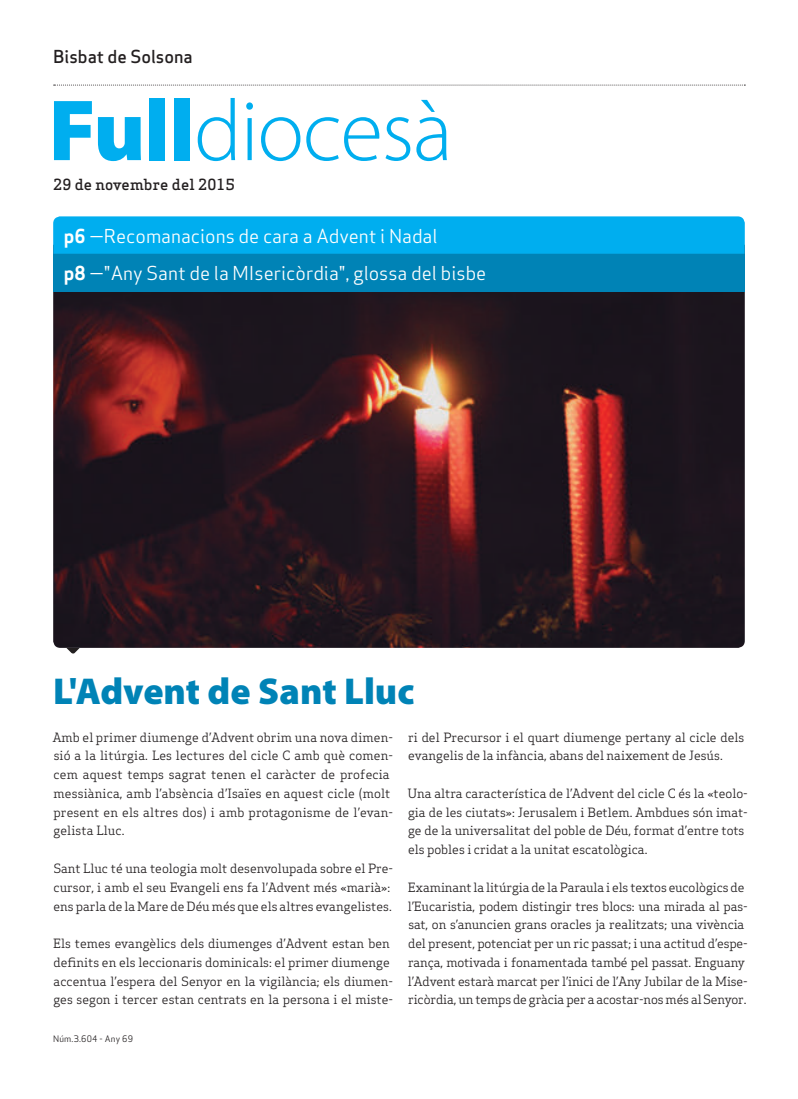
<style>
.page{position:relative;width:798px;height:1099px;background:#fff}
.page>*{position:absolute;margin:0;border:0;box-sizing:border-box;transform-origin:0 0}
.Titulars{font:300 87.5px "Myriad Pro";letter-spacing:-.015em;color:#00aeef}
.Titulars-2{font:900 37.5px "Myriad Pro";color:#0083b6}
.Destacat_Portada{font:18.75px "Apex Sans Book T";color:#fff}
.Capçalera{font:17.5px "Apex Sans Medium T";color:#231f20}
.Data{font:500 15px "Apex Serif";letter-spacing:.01em;color:#231f20}
.Text_General{font:12.5px/18.8px "Apex Serif";color:#231f20}
.Titulars-3{font:8.75px "Apex Sans Book T";letter-spacing:.02em;color:#231f20}
.s1{font-weight:900}
.s2{font-family:"Apex Sans Bold T"}
</style>
<div class="page">
<img style="left:53px;top:291px;width:691px;height:357px">
<svg style="left:54px;top:85px;width:691px;height:1px"></svg>
<div style="left:53px;top:216px;width:691px;height:38px;background:#00aeef"></div>
<div style="left:53px;top:254px;width:691px;height:37px;background:#0083b6"></div>
<svg style="left:66px;top:648px;width:14px;height:6px"></svg>
<p class="Capçalera" style="left:53px;top:45px;width:141px">Bisbat de Solsona</p>
<p class="Titulars" style="left:49px;top:78px;width:405px"><span class="s1">Full</span>diocesà</p>
<p class="Data" style="left:53px;top:175px;width:183px">29 de novembre del 2015</p>
<p class="Destacat_Portada" style="left:64px;top:224px;width:375px"><span class="s2">p6</span> —Recomanacions de cara a Advent i Nadal</p>
<p class="Destacat_Portada" style="left:64px;top:261px;width:424px"><span class="s2">p8</span> —"Any Sant de la MIsericòrdia", glossa del bisbe</p>
<p class="Titulars-2" style="left:53px;top:666px;width:362px">L'Advent de Sant Lluc</p>
<p class="Text_General" style="left:53px;top:727px;width:342px">Amb el primer diumenge d’Advent obrim una nova dimen&shy;sió a la litúrgia. Les lectures del cicle C amb què comen&shy;cem aquest temps sagrat tenen el caràcter de profecia messiànica, amb l’absència d’Isaïes en aquest cicle (molt present en els altres dos) i amb protagonisme de l’evan&shy;gelista Lluc.</p>
<p class="Text_General" style="left:53px;top:858px;width:341px">Sant Lluc té una teologia molt desenvolupada sobre el Pre&shy;cursor, i amb el seu Evangeli ens fa l’Advent més «marià»: ens parla de la Mare de Déu més que els altres evangelistes.</p>
<p class="Text_General" style="left:53px;top:933px;width:341px">Els temes evangèlics dels diumenges d’Advent estan ben definits en els leccionaris dominicals: el primer diumenge accentua l’espera del Senyor en la vigilància; els diumen&shy;ges segon i tercer estan centrats en la persona i el miste-</p>
<p class="Titulars-3" style="left:53px;top:1032px;width:81px">Núm.3.604 - Any 69</p>
<p class="Text_General" style="left:408px;top:727px;width:337px">ri del Precursor i el quart diumenge pertany al cicle dels evangelis de la infància, abans del naixement de Jesús.</p>
<p class="Text_General" style="left:408px;top:783px;width:341px">Una altra característica de l’Advent del cicle C és la «teolo&shy;gia de les ciutats»: Jerusalem i Betlem. Ambdues són imat&shy;ge de la universalitat del poble de Déu, format d’entre tots els pobles i cridat a la unitat escatològica.</p>
<p class="Text_General" style="left:408px;top:877px;width:341px">Examinant la litúrgia de la Paraula i els textos eucològics de l’Eucaristia, podem distingir tres blocs: una mirada al pas&shy;sat, on s’anuncien grans oracles ja realitzats; una vivència del present, potenciat per un ric passat; i una actitud d’espe&shy;rança, motivada i fonamentada també pel passat. Enguany l’Advent estarà marcat per l’inici de l’Any Jubilar de la Mise&shy;ricòrdia, un temps de gràcia per a acostar-nos més al Senyor.</p>
</div>
